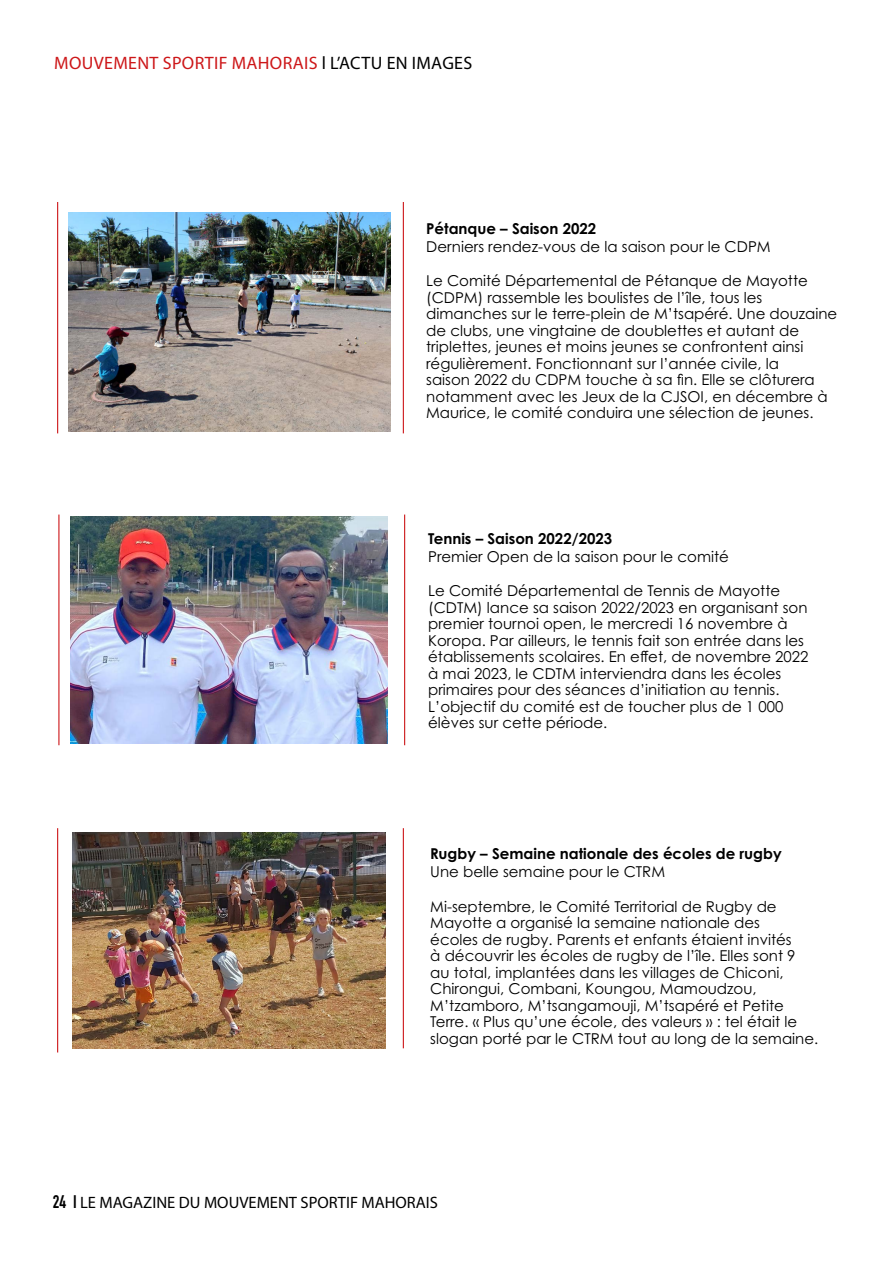
<style>
.page{position:relative;width:893px;height:1263px;background:#fff}
.page>*{position:absolute;margin:0;border:0;box-sizing:border-box;transform-origin:0 0}
.t1{font:18px "Myriad Pro";letter-spacing:.02em;color:#cd1719}
.t2{font:16.5px "Myriad Pro";color:#000}
.t3{font:15px/16.5px "Century Gothic Pro";color:#000}
.t4{font:700 15px "Century Gothic Pro";color:#000}
.s1{color:#000}
.s2{font-family:"DIN Condensed";font-weight:700;font-size:18px}
</style>
<div class="page">
<img style="left:69px;top:213px;width:321px;height:219px">
<hr style="left:57px;top:202px;width:1px;height:231px;background:#cd191c">
<hr style="left:403px;top:202px;width:1px;height:231px;background:#cd191c">
<img style="left:71px;top:517px;width:317px;height:227px">
<hr style="left:58px;top:514px;width:1px;height:231px;background:#cd191c">
<hr style="left:404px;top:514px;width:1px;height:231px;background:#cd191c">
<img style="left:72px;top:832px;width:314px;height:216px">
<hr style="left:57px;top:828px;width:1px;height:224px;background:#cd191c">
<hr style="left:403px;top:828px;width:1px;height:220px;background:#cd191c">
<p class="t1" style="left:54px;top:52px;width:420px">MOUVEMENT SPORTIF MAHORAIS <span class="s1">l L’ACTU EN IMAGES</span></p>
<p class="t4" style="left:426px;top:219px;width:172px">Pétanque – Saison 2022</p>
<p class="t3" style="left:426px;top:238px;width:346px">Derniers rendez-vous de la saison pour le CDPM</p>
<p class="t3" style="left:426px;top:272px;width:413px">Le Comité Départemental de Pétanque de Mayotte (CDPM) rassemble les boulistes de l’île, tous les dimanches sur le terre-plein de M’tsapéré. Une douzaine de clubs, une vingtaine de doublettes et autant de triplettes, jeunes et moins jeunes se confrontent ainsi régulièrement. Fonctionnant sur l’année civile, la<br>saison 2022 du CDPM touche à sa fin. Elle se clôturera notamment avec les Jeux de la CJSOI, en décembre à Maurice, le comité conduira une sélection de jeunes.</p>
<p class="t4" style="left:428px;top:529px;width:186px">Tennis – Saison 2022/2023</p>
<p class="t3" style="left:428px;top:548px;width:302px">Premier Open de la saison pour le comité</p>
<p class="t3" style="left:428px;top:582px;width:382px">Le Comité Départemental de Tennis de Mayotte (CDTM) lance sa saison 2022/2023 en organisant son premier tournoi open, le mercredi 16 novembre à Koropa. Par ailleurs, le tennis fait son entrée dans les établissements scolaires. En effet, de novembre 2022 à mai 2023, le CDTM interviendra dans les écoles primaires pour des séances d’initiation au tennis.<br>L’objectif du comité est de toucher plus de 1 000 élèves sur cette période.</p>
<p class="t4" style="left:430px;top:845px;width:353px">Rugby – Semaine nationale des écoles de rugby</p>
<p class="t3" style="left:430px;top:864px;width:236px">Une belle semaine pour le CTRM</p>
<p class="t3" style="left:430px;top:898px;width:390px">Mi-septembre, le Comité Territorial de Rugby de Mayotte a organisé la semaine nationale des<br>écoles de rugby. Parents et enfants étaient invités<br>à découvrir les écoles de rugby de l’île. Elles sont 9 au total, implantées dans les villages de Chiconi, Chirongui, Combani, Koungou, Mamoudzou, M’tzamboro, M’tsangamouji, M’tsapéré et Petite Terre. « Plus qu’une école, des valeurs » : tel était le slogan porté par le CTRM tout au long de la semaine.</p>
<p class="t2" style="left:53px;top:1192px;width:387px"><span class="s2">24 I</span> LE MAGAZINE DU MOUVEMENT SPORTIF MAHORAIS</p>
</div>
